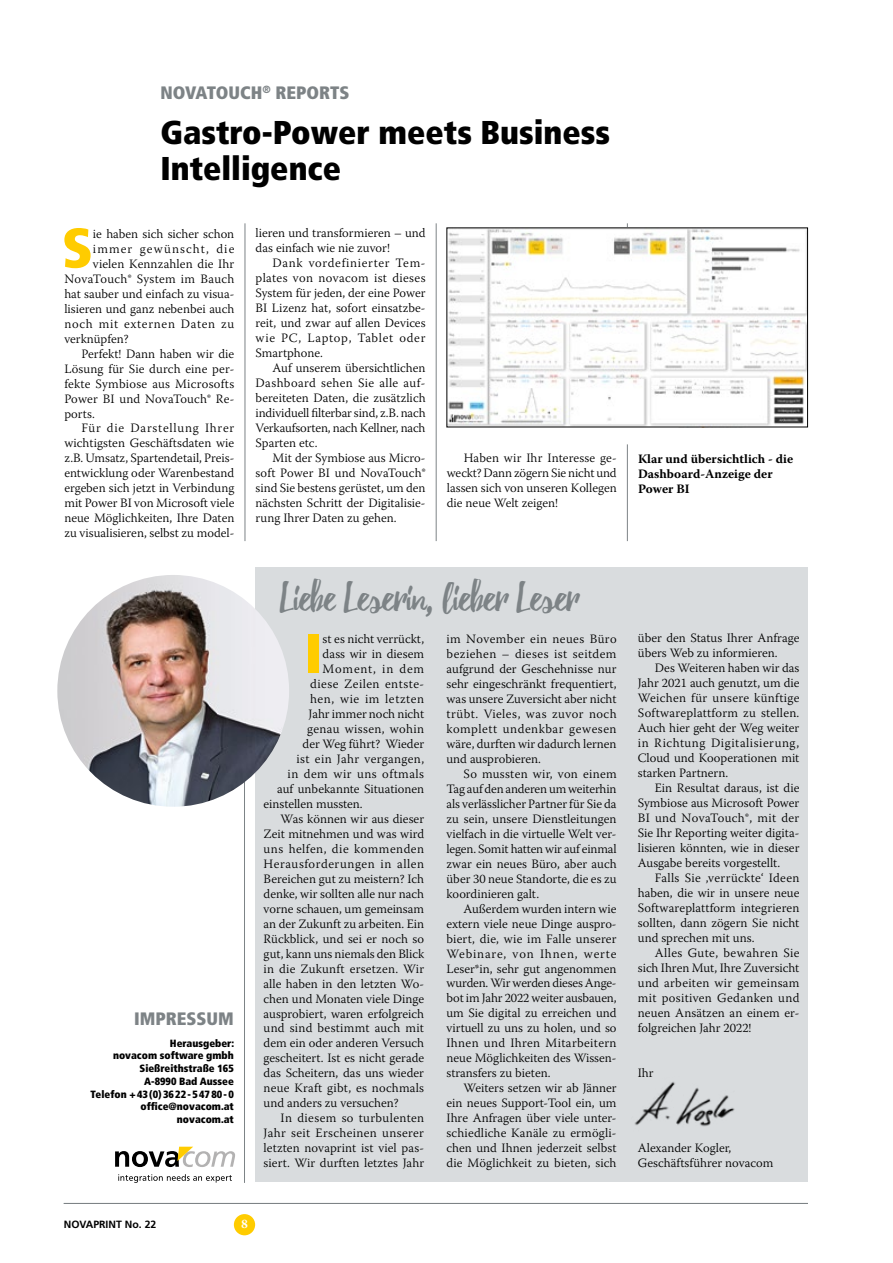
<style>
.page{position:relative;width:893px;height:1263px;background:#fff}
.page>*{position:absolute;margin:0;border:0;box-sizing:border-box;transform-origin:0 0}
.t1{font:900 condensed 55.8px "Frutiger";color:#fc0}
.t2{font:43.2px "Beacon";color:#7d8386}
.t3{font:900 condensed 33px/36px "Frutiger";color:#000}
.t4{font:900 condensed 18px "Frutiger";color:#7d8386}
.t5{font:300 12.75px/15px "Warnock Pro";color:#000;text-align:justify}
.t6{font:300 12.75px "Warnock Pro";letter-spacing:.03em;color:#000}
.t7{font:300 12.75px "Warnock Pro";letter-spacing:.02em;color:#000}
.t8{font:300 12.75px "Warnock Pro";letter-spacing:.04em;color:#000}
.t9{font:700 12.75px/15px "Warnock Pro";color:#000}
.t10{font:300 12.75px "Warnock Pro";letter-spacing:.045em;color:#000}
.t11{font:300 12.75px "Warnock Pro";letter-spacing:.06em;color:#000}
.t12{font:300 12.75px "Warnock Pro";letter-spacing:.025em;color:#000}
.t13{font:300 12.75px "Warnock Pro";letter-spacing:.055em;color:#000}
.t14{font:300 12.75px "Warnock Pro";letter-spacing:.085em;color:#000}
.t15{font:700 12.75px "Warnock Pro";color:#fff}
.t16{font:900 condensed 10.5px/12.8px "Frutiger";color:#000;text-align:right}
.t17{font:700 10.5px "Frutiger";color:#000}
</style>
<div class="page">
<div style="left:234px;top:1214px;width:21px;height:21px;background:#fc0;border-radius:50%"></div>
<hr style="left:245px;top:223px;width:1px;height:318px;background:#7d8386">
<hr style="left:436px;top:223px;width:1px;height:318px;background:#7d8386">
<hr style="left:627px;top:444px;width:1px;height:97px;background:#7d8386">
<hr style="left:64px;top:1203px;width:744px;height:1px;background:#7d8386">
<svg style="left:118px;top:1174px;width:114px;height:9px"></svg>
<svg style="left:115px;top:1147px;width:120px;height:20px"></svg>
<div style="left:256px;top:568px;width:552px;height:614px;background:#d9dcde"></div>
<hr style="left:244px;top:634px;width:1px;height:549px;background:#7d8386">
<img style="left:634px;top:1082px;width:101px;height:45px">
<img style="left:57px;top:575px;width:232px;height:232px;border-radius:116px">
<img style="left:448px;top:229px;width:358px;height:196px">
<h3 class="t4" style="left:160px;top:82px;width:191px">NOVATOUCH<sup>®</sup> REPORTS</h3>
<h3 class="t3" style="left:160px;top:114px;width:451px">Gastro-Power meets Business<br>Intelligence</h3>
<h1 class="t1" style="left:62px;top:214px;width:32px">S</h1>
<p class="t5" style="left:93px;top:226px;width:143px">ie haben sich sicher schon</p>
<p class="t14" style="left:93px;top:241px;width:143px">immer gewünscht, die</p>
<p class="t5" style="left:93px;top:256px;width:143px">vielen Kennzahlen die Ihr</p>
<p class="t12" style="left:64px;top:271px;width:171px">NovaTouch® System im Bauch</p>
<p class="t5" style="left:64px;top:286px;width:171px">hat sauber und einfach zu visua-</p>
<p class="t5" style="left:64px;top:301px;width:171px">lisieren und ganz nebenbei auch</p>
<p class="t13" style="left:64px;top:316px;width:171px">noch mit externen Daten zu</p>
<p class="t5" style="left:64px;top:331px;width:66px">verknüpfen?</p>
<p class="t5" style="left:81px;top:346px;width:154px">Perfekt! Dann haben wir die</p>
<p class="t5" style="left:64px;top:361px;width:171px">Lösung für Sie durch eine per-</p>
<p class="t7" style="left:64px;top:376px;width:171px">fekte Symbiose aus Microsofts</p>
<p class="t5" style="left:64px;top:391px;width:171px">Power BI und NovaTouch® Re-</p>
<p class="t5" style="left:64px;top:406px;width:32px">ports.</p>
<p class="t11" style="left:81px;top:421px;width:154px">Für die Darstellung Ihrer</p>
<p class="t5" style="left:64px;top:436px;width:171px">wichtigsten Geschäftsdaten wie</p>
<p class="t5" style="left:64px;top:451px;width:171px">z.B. Umsatz, Spartendetail, Preis-</p>
<p class="t5" style="left:64px;top:466px;width:171px">entwicklung oder Warenbestand</p>
<p class="t5" style="left:64px;top:481px;width:171px">ergeben sich jetzt in Verbindung</p>
<p class="t5" style="left:64px;top:496px;width:171px">mit Power BI von Microsoft viele</p>
<p class="t5" style="left:64px;top:511px;width:171px">neue Möglichkeiten, Ihre Daten</p>
<p class="t5" style="left:64px;top:526px;width:171px">zu visualisieren, selbst zu model-</p>
<h3 class="t4" style="left:134px;top:1008px;width:101px">IMPRESSUM</h3>
<p class="t16" style="left:91px;top:1036px;width:145px">Herausgeber:<br>novacom software gmbh<br>Sießreithstraße 165<br>A-8990 Bad Aussee<br>Telefon +43(0)3622-54780-0 office@novacom.at novacom.at</p>
<p class="t5" style="left:256px;top:226px;width:171px">lieren und transformieren – und das einfach wie nie zuvor!</p>
<p class="t5" style="left:256px;top:255px;width:172px;text-indent:17px">Dank vordefinierter Tem&shy;plates von novacom ist dieses System für jeden, der eine Power BI Lizenz hat, sofort einsatzbe&shy;reit, und zwar auf allen Devices wie PC, Laptop, Tablet oder Smartphone.</p>
<p class="t5" style="left:256px;top:360px;width:172px;text-indent:17px">Auf unserem übersichtlichen Dashboard sehen Sie alle auf&shy;bereiteten Daten, die zusätzlich individuell filterbar sind, z.B. nach Verkaufsorten, nach Kellner, nach Sparten etc.</p>
<p class="t5" style="left:256px;top:450px;width:171px;text-indent:17px">Mit der Symbiose aus Micro&shy;soft Power BI und NovaTouch® sind Sie bestens gerüstet, um den nächsten Schritt der Digitalisie&shy;rung Ihrer Daten zu gehen.</p>
<p class="t5" style="left:447px;top:450px;width:171px;text-indent:17px">Haben wir Ihr Interesse ge&shy;weckt? Dann zögern Sie nicht und lassen sich von unseren Kollegen die neue Welt zeigen!</p>
<h2 class="t2" style="left:281px;top:571px;width:300px">Liebe Leserin, lieber Leser</h2>
<h1 class="t1" style="left:305px;top:619px;width:19px">I</h1>
<p class="t5" style="left:323px;top:631px;width:103px">st es nicht verrückt,</p>
<p class="t5" style="left:323px;top:646px;width:103px">dass wir in diesem</p>
<p class="t11" style="left:323px;top:661px;width:103px">Moment, in dem</p>
<p class="t8" style="left:310px;top:676px;width:116px">diese Zeilen entste-</p>
<p class="t10" style="left:310px;top:691px;width:116px">hen, wie im letzten</p>
<p class="t5" style="left:309px;top:706px;width:117px">Jahr immer noch nicht</p>
<p class="t6" style="left:307px;top:721px;width:119px">genau wissen, wohin</p>
<p class="t5" style="left:303px;top:736px;width:123px">der Weg führt? Wieder</p>
<p class="t6" style="left:297px;top:751px;width:129px">ist ein Jahr vergangen,</p>
<p class="t8" style="left:288px;top:766px;width:138px">in dem wir uns oftmals</p>
<p class="t5" style="left:277px;top:781px;width:149px">auf unbekannte Situationen</p>
<p class="t5" style="left:264px;top:796px;width:101px">einstellen mussten.</p>
<p class="t5" style="left:281px;top:811px;width:145px">Was können wir aus dieser</p>
<p class="t5" style="left:264px;top:826px;width:162px">Zeit mitnehmen und was wird</p>
<p class="t8" style="left:264px;top:841px;width:162px">uns helfen, die kommenden</p>
<p class="t10" style="left:264px;top:856px;width:162px">Herausforderungen in allen</p>
<p class="t5" style="left:264px;top:871px;width:162px">Bereichen gut zu meistern? Ich</p>
<p class="t5" style="left:264px;top:886px;width:162px">denke, wir sollten alle nur nach</p>
<p class="t5" style="left:264px;top:901px;width:162px">vorne schauen, um gemeinsam</p>
<p class="t5" style="left:264px;top:916px;width:162px">an der Zukunft zu arbeiten. Ein</p>
<p class="t5" style="left:264px;top:931px;width:162px">Rückblick, und sei er noch so</p>
<p class="t5" style="left:264px;top:945px;width:162px">gut, kann uns niemals den Blick</p>
<p class="t7" style="left:264px;top:961px;width:162px">in die Zukunft ersetzen. Wir</p>
<p class="t5" style="left:264px;top:975px;width:162px">alle haben in den letzten Wo-</p>
<p class="t5" style="left:264px;top:990px;width:162px">chen und Monaten viele Dinge</p>
<p class="t5" style="left:264px;top:1005px;width:162px">ausprobiert, waren erfolgreich</p>
<p class="t7" style="left:264px;top:1021px;width:162px">und sind bestimmt auch mit</p>
<p class="t5" style="left:264px;top:1035px;width:162px">dem ein oder anderen Versuch</p>
<p class="t5" style="left:264px;top:1050px;width:162px">gescheitert. Ist es nicht gerade</p>
<p class="t5" style="left:264px;top:1065px;width:162px">das Scheitern, das uns wieder</p>
<p class="t5" style="left:264px;top:1080px;width:162px">neue Kraft gibt, es nochmals</p>
<p class="t5" style="left:264px;top:1095px;width:136px">und anders zu versuchen?</p>
<p class="t6" style="left:281px;top:1110px;width:145px">In diesem so turbulenten</p>
<p class="t6" style="left:264px;top:1125px;width:162px">Jahr seit Erscheinen unserer</p>
<p class="t5" style="left:264px;top:1140px;width:162px">letzten novaprint ist viel pas-</p>
<p class="t5" style="left:264px;top:1155px;width:162px">siert. Wir durften letztes Jahr</p>
<p class="t5" style="left:446px;top:631px;width:172px">im November ein neues Büro beziehen – dieses ist seitdem aufgrund der Geschehnisse nur sehr eingeschränkt frequentiert, was unsere Zuversicht aber nicht trübt. Vieles, was zuvor noch komplett undenkbar gewesen wäre, durften wir dadurch lernen und ausprobieren.</p>
<p class="t5" style="left:446px;top:766px;width:172px;text-indent:17px">So mussten wir, von einem Tag auf den anderen um weiterhin als verlässlicher Partner für Sie da zu sein, unsere Dienstleitungen vielfach in die virtuelle Welt ver&shy;legen. Somit hatten wir auf einmal zwar ein neues Büro, aber auch über 30 neue Standorte, die es zu koordinieren galt.</p>
<p class="t5" style="left:446px;top:901px;width:172px;text-indent:17px">Außerdem wurden intern wie extern viele neue Dinge auspro&shy;biert, die, wie im Falle unserer Webinare, von Ihnen, werte Leser*in, sehr gut angenommen wurden. Wir werden dieses Ange&shy;bot im Jahr 2022 weiter ausbauen, um Sie digital zu erreichen und virtuell zu uns zu holen, und so Ihnen und Ihren Mitarbeitern neue Möglichkeiten des Wissen&shy;stransfers zu bieten.</p>
<p class="t5" style="left:446px;top:1080px;width:172px;text-indent:17px">Weiters setzen wir ab Jänner ein neues Support-Tool ein, um Ihre Anfragen über viele unter&shy;schiedliche Kanäle zu ermögli&shy;chen und Ihnen jederzeit selbst die Möglichkeit zu bieten, sich</p>
<p class="t17" style="left:64px;top:1218px;width:94px">NOVAPRINT No. 22</p>
<p class="t15" style="left:241px;top:1216px;width:8px">8</p>
<p class="t9" style="left:638px;top:451px;width:157px">Klar und übersichtlich - die<br>Dashboard-Anzeige der<br>Power BI</p>
<p class="t5" style="left:638px;top:630px;width:163px">über den Status Ihrer Anfrage übers Web zu informieren.</p>
<p class="t5" style="left:638px;top:660px;width:163px;text-indent:17px">Des Weiteren haben wir das Jahr 2021 auch genutzt, um die Weichen für unsere künftige Softwareplattform zu stellen.<br>Auch hier geht der Weg weiter in Richtung Digitalisierung, Cloud und Kooperationen mit starken Partnern.</p>
<p class="t5" style="left:638px;top:780px;width:163px;text-indent:17px">Ein Resultat daraus, ist die Symbiose aus Microsoft Power BI und NovaTouch®, mit der Sie Ihr Reporting weiter digita&shy;lisieren könnten, wie in dieser Ausgabe bereits vorgestellt.</p>
<p class="t5" style="left:638px;top:870px;width:163px;text-indent:17px">Falls Sie ‚verrückte‘ Ideen haben, die wir in unsere neue Softwareplattform integrieren sollten, dann zögern Sie nicht und sprechen mit uns.</p>
<p class="t5" style="left:638px;top:945px;width:163px;text-indent:17px">Alles Gute, bewahren Sie sich Ihren Mut, Ihre Zuversicht und arbeiten wir gemeinsam mit positiven Gedanken und neuen Ansätzen an einem er&shy;folgreichen Jahr 2022!</p>
<p class="t5" style="left:638px;top:1065px;width:17px">Ihr</p>
<p class="t5" style="left:638px;top:1140px;width:137px">Alexander Kogler,<br>Geschäftsführer novacom</p>
</div>
